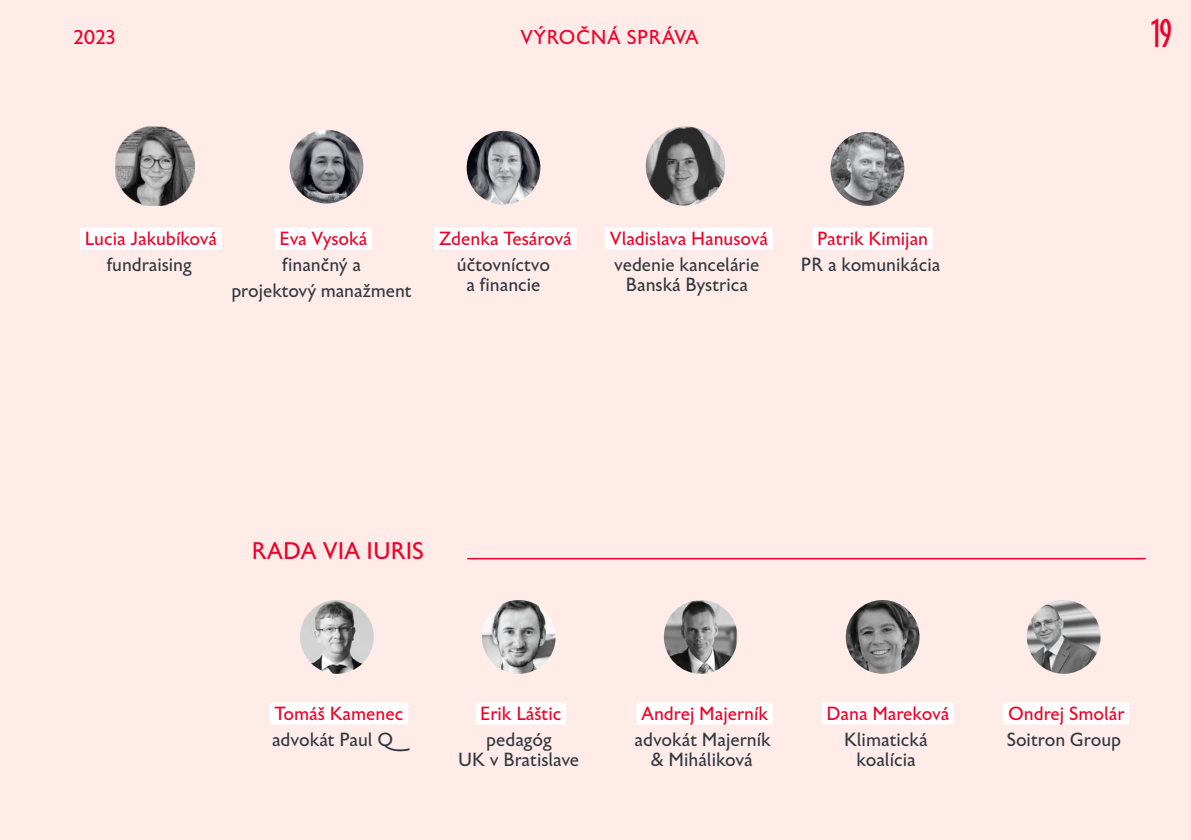
<style>
.page{position:relative;width:1191px;height:840px;background:#fff}
.page>*{position:absolute;margin:0;border:0;box-sizing:border-box;transform-origin:0 0}
.t1{font:40px "Eric Machat Headline";color:#ef0027}
.t2{font:24px "Eric Machat";color:#ef0027}
.t3{font:20px "Eric Machat";letter-spacing:.025em;color:#ef0027}
.t4{font:19px/20px "Eric Machat";color:#313940;text-align:center}
.t5{font:19px "Eric Machat";color:#ef0027}
</style>
<div class="page">
<div style="left:0;top:0;width:1191px;height:839px;background:#ffebe8"></div>
<div style="left:80px;top:227px;width:142px;height:22px;background:#fff"></div>
<div style="left:275px;top:227px;width:97px;height:22px;background:#fff"></div>
<div style="left:434px;top:227px;width:142px;height:22px;background:#fff"></div>
<div style="left:605px;top:227px;width:167px;height:22px;background:#fff"></div>
<div style="left:812px;top:227px;width:121px;height:22px;background:#fff"></div>
<img style="left:290px;top:130px;width:73px;height:73px;border-radius:37px">
<img style="left:466px;top:131px;width:74px;height:73px;border-radius:37px">
<img style="left:646px;top:126px;width:79px;height:80px;border-radius:40px">
<img style="left:830px;top:132px;width:74px;height:74px;border-radius:37px">
<img style="left:300px;top:599px;width:74px;height:74px;border-radius:37px">
<img style="left:482px;top:599px;width:73px;height:74px;border-radius:37px">
<img style="left:664px;top:599px;width:73px;height:74px;border-radius:37px">
<img style="left:845px;top:599px;width:74px;height:74px;border-radius:37px">
<img style="left:1026px;top:599px;width:74px;height:74px;border-radius:37px">
<div style="left:270px;top:702px;width:138px;height:22px;background:#fff"></div>
<div style="left:475px;top:702px;width:91px;height:22px;background:#fff"></div>
<div style="left:636px;top:702px;width:137px;height:22px;background:#fff"></div>
<div style="left:822px;top:702px;width:132px;height:22px;background:#fff"></div>
<div style="left:1003px;top:702px;width:126px;height:22px;background:#fff"></div>
<hr style="left:467px;top:557px;width:678px;height:2px;background:#ef0027">
<img style="left:115px;top:126px;width:79px;height:80px">
<p class="t3" style="left:74px;top:26px;width:43px">2023</p>
<p class="t3" style="left:520px;top:26px;width:180px">VÝROČNÁ SPRÁVA</p>
<h1 class="t1" style="left:1151px;top:11px;width:22px">19</h1>
<p class="t5" style="left:85px;top:227px;width:134px">Lucia Jakubíková</p>
<p class="t4" style="left:107px;top:254px;width:86px">fundraising</p>
<p class="t5" style="left:279px;top:227px;width:89px">Eva Vysoká</p>
<p class="t4" style="left:231px;top:251px;width:182px;line-height:26px">finančný a<br>projektový manažment</p>
<p class="t5" style="left:439px;top:227px;width:134px">Zdenka Tesárová</p>
<p class="t4" style="left:457px;top:254px;width:95px">účtovníctvo a financie</p>
<p class="t5" style="left:610px;top:227px;width:160px">Vladislava Hanusová</p>
<p class="t4" style="left:614px;top:254px;width:147px">vedenie kancelárie<br>Banská Bystrica</p>
<p class="t5" style="left:817px;top:227px;width:112px">Patrik Kimijan</p>
<p class="t4" style="left:801px;top:254px;width:141px">PR a komunikácia</p>
<p class="t2" style="left:252px;top:537px;width:174px">RADA VIA IURIS</p>
<p class="t5" style="left:274px;top:701px;width:131px">Tomáš Kamenec</p>
<p class="t4" style="left:272px;top:729px;width:139px">advokát Paul Q</p>
<p class="t5" style="left:480px;top:701px;width:83px">Erik Láštic</p>
<p class="t4" style="left:458px;top:729px;width:122px">pedagóg<br>UK v Bratislave</p>
<p class="t5" style="left:641px;top:701px;width:128px">Andrej Majerník</p>
<p class="t4" style="left:634px;top:729px;width:138px">advokát Majerník &amp; Miháliková</p>
<p class="t5" style="left:826px;top:701px;width:124px">Dana Mareková</p>
<p class="t4" style="left:844px;top:729px;width:85px">Klimatická koalícia</p>
<p class="t5" style="left:1008px;top:701px;width:118px">Ondrej Smolár</p>
<p class="t4" style="left:1006px;top:729px;width:116px">Soitron Group</p>
</div>
